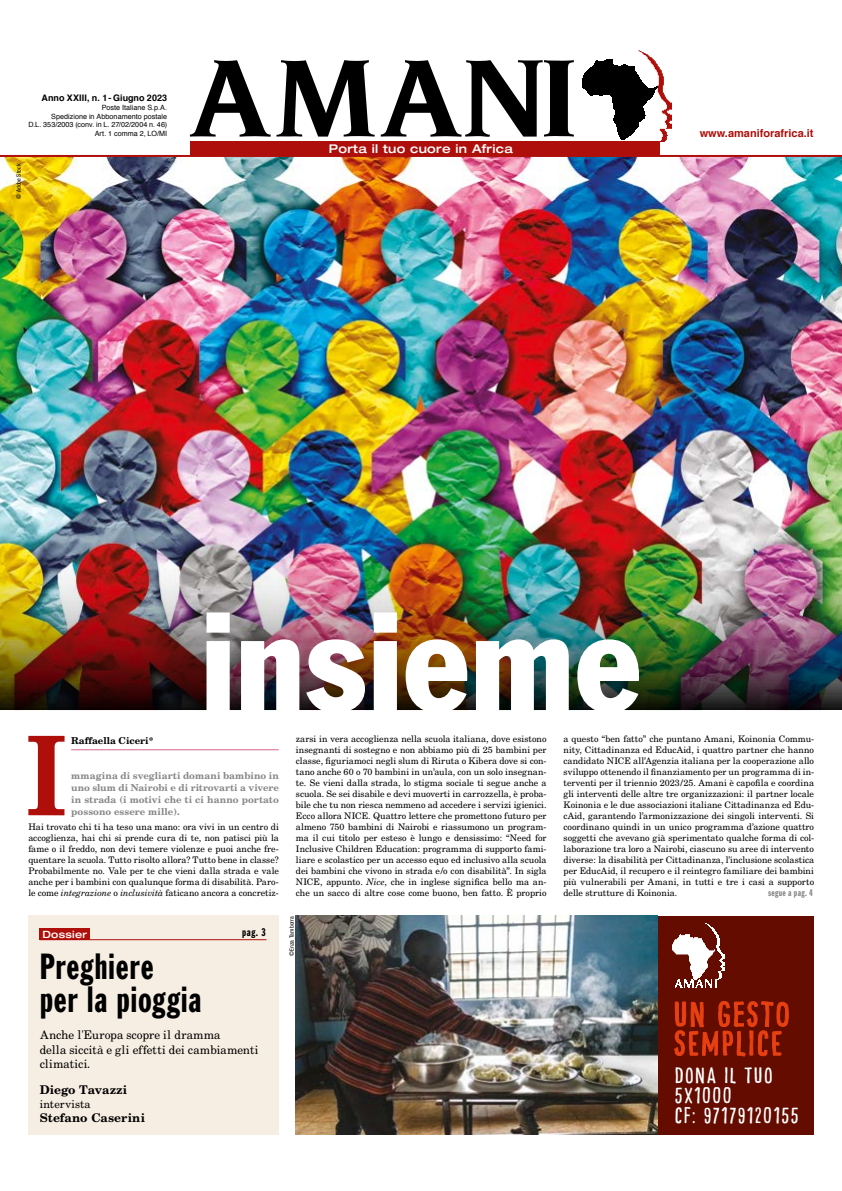
<style>
.page{position:relative;width:842px;height:1191px;background:#fff}
.page>*{position:absolute;margin:0;border:0;box-sizing:border-box;transform-origin:0 0}
.t1{font:condensed 140.1px "Franklin Gothic BT";letter-spacing:-.005em;color:#fff}
.t2{font:700 101.8px "Century School";color:#ae0f0a;scale:.86 1}
.t3{font:italic 700 96.6px "Novarese";letter-spacing:-.01em;color:#000}
.t4{font:extra-condensed 36px/33px "Franklin Gothic BT";letter-spacing:.02em;color:#000}
.t5{font:22px/20px "Pinto NO 01";letter-spacing:.07em;color:#fff}
.t6{font:700 12px "New Century Schlbk";letter-spacing:.005em;color:#000}
.t7{font:500 expanded 12px "Helvetica Neue";letter-spacing:.025em;color:#fff}
.t8{font:11px/15px "Century School";letter-spacing:-.02em;color:#000}
.t9{font:700 11px "Helvetica";color:#ae0f0a}
.t10{font:11px "New Century Schlbk";letter-spacing:.015em;color:#000}
.t11{font:extra-condensed 11px "Franklin Gothic BT";color:#000}
.t12{font:500 expanded 10px "Helvetica Neue";letter-spacing:.025em;color:#fff}
.t13{font:700 9.5px/12px "New Century Schlbk";letter-spacing:.01em;color:#878787;text-align:justify}
.t14{font:700 9.5px "New Century Schlbk";color:#000}
.t15{font:extra-condensed 9.4px "Franklin Gothic BT";letter-spacing:.03em;color:#878787}
.t16{font:9px/11px "New Century Schlbk";letter-spacing:.005em;color:#000;text-align:justify}
.t17{font:700 9px "Helvetica";color:#000}
.t18{font:7.2px/8.6px "Helvetica";letter-spacing:.005em;color:#000;text-align:right}
.t19{font:condensed 6px "Helvetica Neue";letter-spacing:.025em;color:#000}
.s1{font-style:italic}
</style>
<div class="page">
<img style="left:0;top:157px;width:842px;height:553px">
<div style="left:190px;top:141px;width:469px;height:14px;background:#ae0f0a"></div>
<hr style="left:0;top:155px;width:842px;height:2px;background:#ae0f0a">
<div style="left:28px;top:915px;width:251px;height:219px;background:#f7eee3"></div>
<div style="left:40px;top:928px;width:50px;height:11px;background:#ae0f0a"></div>
<hr style="left:40px;top:939px;width:226px;height:1px;background:#ae0f0a">
<img style="left:621px;top:94px;width:50px;height:47px">
<img style="left:582px;top:50px;width:82px;height:89px">
<hr style="left:71px;top:749px;width:208px;height:1px;background:#d8658f">
<img style="left:296px;top:916px;width:362px;height:218px">
<div style="left:658px;top:916px;width:156px;height:218px;background:#640c00"></div>
<img style="left:676px;top:923px;width:49px;height:61px">
<img style="left:673px;top:932px;width:44px;height:47px">
<svg style="left:674px;top:984px;width:115px;height:73px"></svg>
<p class="t17" style="left:42px;top:91px;width:127px">Anno XXIII, n. 1 - Giugno 2023</p>
<p class="t18" style="left:28px;top:103px;width:140px">Poste Italiane S.p.A.<br>Spedizione in Abbonamento postale<br>D.L. 353/2003 (conv. in L. 27/02/2004 n. 46)<br>Art. 1 comma 2, LO/MI</p>
<p class="t19" style="left:15px;top:199px;width:37px;rotate:-90deg">@ Adobe Stock</p>
<h3 class="t3" style="left:187px;top:34px;width:392px">AMANI</h3>
<h3 class="t7" style="left:329px;top:141px;width:186px">Porta il tuo cuore in Africa</h3>
<p class="t9" style="left:700px;top:124px;width:115px">www.amaniforafrica.it</p>
<h1 class="t1" style="left:200px;top:570px;width:443px">insieme</h1>
<h2 class="t2" style="left:24px;top:702px;width:54px">I</h2>
<p class="t14" style="left:71px;top:734px;width:84px">Raffaella Ciceri*</p>
<p class="t13" style="left:71px;top:769px;width:209px">mmagina di svegliarti domani bambino in uno slum di Nairobi e di ritrovarti a vivere in strada (i motivi che ti ci hanno portato possono essere mille).</p>
<p class="t16" style="left:28px;top:821px;width:252px">Hai trovato chi ti ha teso una mano: ora vivi in un centro di accoglienza, hai chi si prende cura di te, non patisci più la fame o il freddo, non devi temere violenze e puoi anche fre&shy;quentare la scuola. Tutto risolto allora? Tutto bene in classe?<br>Probabilmente no. Vale per te che vieni dalla strada e vale anche per i bambini con qualunque forma di disabilità. Paro&shy;le come <span class="s1">integrazione</span> o <span class="s1">inclusività</span> faticano ancora a concretiz-</p>
<p class="t12" style="left:43px;top:928px;width:46px">Dossier</p>
<p class="t11" style="left:242px;top:925px;width:25px">pag. 3</p>
<h3 class="t4" style="left:40px;top:949px;width:163px">Preghiere<br>per la pioggia</h3>
<p class="t8" style="left:40px;top:1026px;width:221px">Anche l'Europa scopre il dramma<br>della siccità e gli effetti dei cambiamenti</p>
<p class="t8" style="left:40px;top:1055px;width:52px">climatici.</p>
<h3 class="t6" style="left:40px;top:1082px;width:89px">Diego Tavazzi</h3>
<p class="t10" style="left:40px;top:1097px;width:53px">intervista</p>
<h3 class="t6" style="left:40px;top:1110px;width:107px">Stefano Caserini</h3>
<p class="t16" style="left:296px;top:733px;width:252px">zarsi in vera accoglienza nella scuola italiana, dove esistono insegnanti di sostegno e non abbiamo più di 25 bambini per classe, figuriamoci negli slum di Riruta o Kibera dove si con&shy;tano anche 60 o 70 bambini in un’aula, con un solo insegnan&shy;te. Se vieni dalla strada, lo stigma sociale ti segue anche a scuola. Se sei disabile e devi muoverti in carrozzella, è proba&shy;bile che tu non riesca nemmeno ad accedere i servizi igienici.<br>Ecco allora NICE. Quattro lettere che promettono futuro per almeno 750 bambini di Nairobi e riassumono un program&shy;ma il cui titolo per esteso è lungo e densissimo: “Need for Inclusive Children Education: programma di supporto fami&shy;liare e scolastico per un accesso equo ed inclusivo alla scuola dei bambini che vivono in strada e/o con disabilità”. In sigla NICE, appunto. <span class="s1">Nice</span>, che in inglese significa bello ma an&shy;che un sacco di altre cose come buono, ben fatto. È proprio</p>
<p class="t16" style="left:563px;top:733px;width:252px">a questo “ben fatto” che puntano Amani, Koinonia Commu&shy;nity, Cittadinanza ed EducAid, i quattro partner che hanno candidato NICE all’Agenzia italiana per la cooperazione allo sviluppo ottenendo il finanziamento per un programma di in&shy;terventi per il triennio 2023/25. Amani è capofila e coordina gli interventi delle altre tre organizzazioni: il partner locale Koinonia e le due associazioni italiane Cittadinanza ed Edu&shy;cAid, garantendo l’armonizzazione dei singoli interventi. Si coordinano quindi in un unico programma d’azione quattro soggetti che avevano già sperimentato qualche forma di col&shy;laborazione tra loro a Nairobi, ciascuno su aree di intervento diverse: la disabilità per Cittadinanza, l’inclusione scolastica per EducAid, il recupero e il reintegro familiare dei bambini più vulnerabili per Amani, in tutti e tre i casi a supporto delle strutture di Koinonia.</p>
<p class="t15" style="left:768px;top:887px;width:47px">segue a pag. 4</p>
<p class="t19" style="left:288px;top:956px;width:42px;rotate:-90deg">©Enza Tamborra</p>
<h3 class="t5" style="left:675px;top:1065px;width:125px">DONA IL TUO<br>5X1000<br>CF: 97179120155</h3>
</div>
